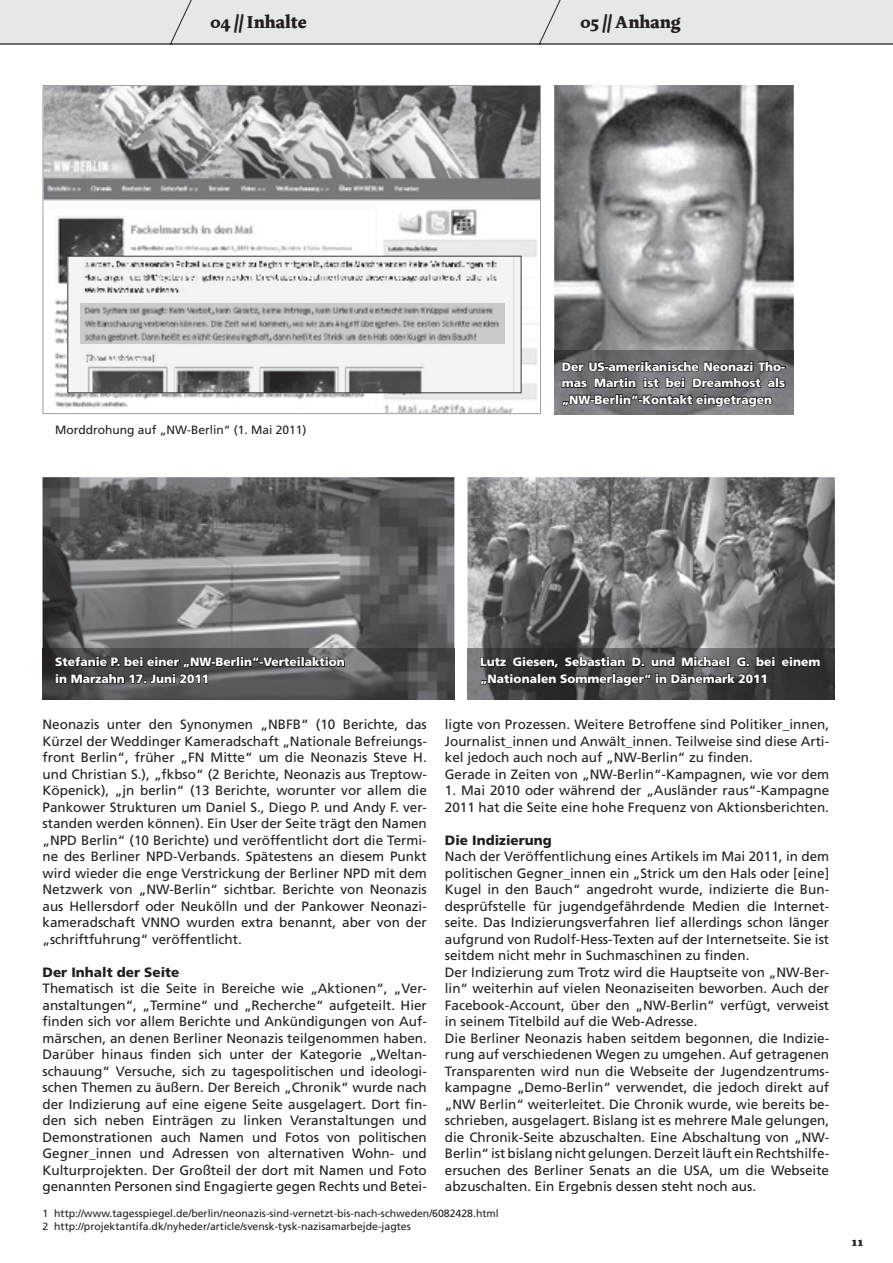
<style>
.page{position:relative;width:893px;height:1263px;background:#fff}
.page>*{position:absolute;margin:0;border:0;box-sizing:border-box;transform-origin:0 0}
.t1{font:700 18px "Dolly";color:#231f20}
.t2{font:13.5px/16.5px "Frutiger";color:#231f20}
.t3{font:900 13.5px "Frutiger";color:#231f20}
.t4{font:700 13.5px "Dolly";color:#231f20}
.t5{font:900 12px/16.5px "Frutiger";color:#fff}
.t6{font:12px "Frutiger";color:#231f20}
.t7{font:10.5px/13.5px "Frutiger";color:#231f20}
</style>
<div class="page">
<img style="left:554px;top:85px;width:240px;height:266px">
<svg style="left:43px;top:85px;width:498px;height:329px"></svg>
<svg style="left:67px;top:256px;width:455px;height:137px;fill:#f2f3f4"></svg>
<img style="left:80px;top:304px;width:425px;height:40px">
<img style="left:43px;top:477px;width:411px;height:172px">
<img style="left:468px;top:477px;width:367px;height:172px">
<img style="left:43px;top:649px;width:411px;height:50px">
<img style="left:468px;top:649px;width:367px;height:50px">
<svg style="left:54px;top:642px;width:292px;height:48px;background:#4e4e50"></svg>
<svg style="left:781px;top:657px;width:40px;height:11px"></svg>
<svg style="left:479px;top:650px;width:296px;height:37px;background:#3d3c3d"></svg>
<svg style="left:554px;top:351px;width:240px;height:64px;background:#5c5b5e"></svg>
<div style="left:0;top:0;width:893px;height:45px;background:#e6e7e9"></div>
<h1 class="t1" style="left:210px;top:11px;width:98px">04 // Inhalte</h1>
<h1 class="t1" style="left:580px;top:11px;width:102px">05 // Anhang</h1>
<p class="t6" style="left:55px;top:423px;width:253px">Morddrohung auf „NW-Berlin“ (1. Mai 2011)</p>
<p class="t5" style="left:562px;top:358px;width:225px;text-align:justify">Der US-amerikanische Neonazi Tho&shy;mas Martin ist bei Dreamhost als „NW-Berlin“-Kontakt eingetragen</p>
<p class="t5" style="left:55px;top:654px;width:291px">Stefanie P. bei einer „NW-Berlin“-Verteilaktion in Marzahn 17. Juni 2011</p>
<p class="t5" style="left:480px;top:654px;width:342px">Lutz Giesen, Sebastian D. und Michael G. bei einem „Nationalen Sommerlager“ in Dänemark 2011</p>
<p class="t2" style="left:43px;top:716px;width:386px;text-align:justify">Neonazis unter den Synonymen „NBFB“ (10 Berichte, das Kürzel der Weddinger Kameradschaft „Nationale Befreiungs&shy;front Berlin“, früher „FN Mitte“ um die Neonazis Steve H. und Christian S.), „fkbso“ (2 Berichte, Neonazis aus Treptow-Köpenick), „jn berlin“ (13 Berichte, worunter vor allem die Pankower Strukturen um Daniel S., Diego P. und Andy F. ver&shy;standen werden können). Ein User der Seite trägt den Namen „NPD Berlin“ (10 Berichte) und veröffentlicht dort die Termi&shy;ne des Berliner NPD-Verbands. Spätestens an diesem Punkt wird wieder die enge Verstrickung der Berliner NPD mit dem Netzwerk von „NW-Berlin“ sichtbar. Berichte von Neonazis aus Hellersdorf oder Neukölln und der Pankower Neonazi&shy;kameradschaft VNNO wurden extra benannt, aber von der „schriftfuhrung“ veröffentlicht.</p>
<p class="t3" style="left:43px;top:964px;width:138px">Der Inhalt der Seite</p>
<p class="t2" style="left:43px;top:980px;width:386px;text-align:justify">Thematisch ist die Seite in Bereiche wie „Aktionen“, „Ver&shy;anstaltungen“, „Termine“ und „Recherche“ aufgeteilt. Hier finden sich vor allem Berichte und Ankündigungen von Auf&shy;märschen, an denen Berliner Neonazis teilgenommen haben.<br>Darüber hinaus finden sich unter der Kategorie „Weltan&shy;schauung“ Versuche, sich zu tagespolitischen und ideologi&shy;schen Themen zu äußern. Der Bereich „Chronik“ wurde nach der Indizierung auf eine eigene Seite ausgelagert. Dort fin&shy;den sich neben Einträgen zu linken Veranstaltungen und Demonstrationen auch Namen und Fotos von politischen Gegner_innen und Adressen von alternativen Wohn- und Kulturprojekten. Der Großteil der dort mit Namen und Foto genannten Personen sind Engagierte gegen Rechts und Betei-</p>
<p class="t2" style="left:445px;top:716px;width:386px">ligte von Prozessen. Weitere Betroffene sind Politiker_innen, Journalist_innen und Anwält_innen. Teilweise sind diese Arti&shy;kel jedoch auch noch auf „NW-Berlin“ zu finden.<br>Gerade in Zeiten von „NW-Berlin“-Kampagnen, wie vor dem</p>
<p class="t2" style="left:445px;top:782px;width:386px">1. Mai 2010 oder während der „Ausländer raus“-Kampagne<br>2011 hat die Seite eine hohe Frequenz von Aktionsberichten.</p>
<p class="t3" style="left:445px;top:832px;width:108px">Die Indizierung</p>
<p class="t2" style="left:445px;top:848px;width:386px">Nach der Veröffentlichung eines Artikels im Mai 2011, in dem politischen Gegner_innen ein „Strick um den Hals oder [eine] Kugel in den Bauch“ angedroht wurde, indizierte die Bun&shy;desprüfstelle für jugendgefährdende Medien die Internet&shy;seite. Das Indizierungsverfahren lief allerdings schon länger aufgrund von Rudolf-Hess-Texten auf der Internetseite. Sie ist seitdem nicht mehr in Suchmaschinen zu finden.<br>Der Indizierung zum Trotz wird die Hauptseite von „NW-Ber&shy;lin“ weiterhin auf vielen Neonaziseiten beworben. Auch der Facebook-Account, über den „NW-Berlin“ verfügt, verweist in seinem Titelbild auf die Web-Adresse.<br>Die Berliner Neonazis haben seitdem begonnen, die Indizie&shy;rung auf verschiedenen Wegen zu umgehen. Auf getragenen Transparenten wird nun die Webseite der Jugendzentrums&shy;kampagne „Demo-Berlin“ verwendet, die jedoch direkt auf „NW Berlin“ weiterleitet. Die Chronik wurde, wie bereits be&shy;schrieben, ausgelagert. Bislang ist es mehrere Male gelungen, die Chronik-Seite abzuschalten. Eine Abschaltung von „NW-Berlin“ ist bislang nicht gelungen. Derzeit läuft ein Rechtshilfe&shy;ersuchen des Berliner Senats an die USA, um die Webseite abzuschalten. Ein Ergebnis dessen steht noch aus.</p>
<p class="t7" style="left:43px;top:1206px;width:458px">1 http://www.tagesspiegel.de/berlin/neonazis-sind-vernetzt-bis-nach-schweden/6082428.html<br>2 http://projektantifa.dk/nyheder/article/svensk-tysk-nazisamarbejde-jagtes</p>
<p class="t4" style="left:851px;top:1233px;width:13px">11</p>
</div>
